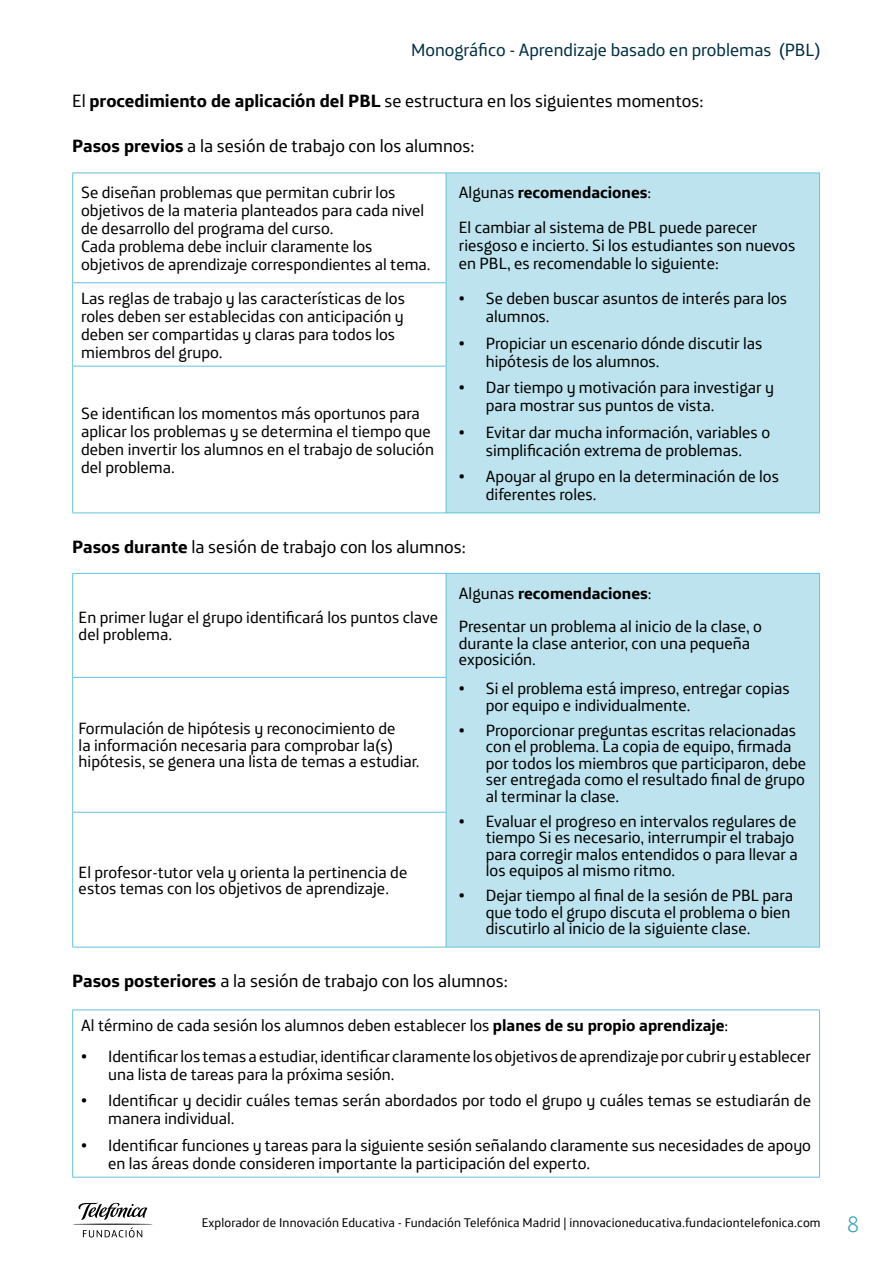
<style>
.page{position:relative;width:893px;height:1263px;background:#fff}
.page>*{position:absolute;margin:0;border:0;box-sizing:border-box;transform-origin:0 0}
.TextoNormal{font:18px "Telefonica Text";color:#000}
.t1{font:18px "Telefonica Text";color:#003043}
.TextoNormal-2{font:16.5px/18px "Telefonica Text";color:#000}
.TextoNormal-3{font:700 16.5px "Telefonica Text";color:#000}
.t2{font:12.75px "Telefonica Text";letter-spacing:.01em;color:#000}
.s1{font-weight:700}
.s2{font-weight:400}
.s3{font-family:"Telefonica Headline";font-weight:300;font-size:22.5px;color:#309fb9}
</style>
<div class="page">
<svg style="left:72px;top:1203px;width:81px;height:34px"></svg>
<div style="left:446px;top:173px;width:374px;height:340px;background:#bde3ee"></div>
<hr style="left:72px;top:173px;width:374px;height:1px;background:#61c3db">
<hr style="left:446px;top:173px;width:374px;height:1px;background:#61c3db">
<hr style="left:446px;top:512px;width:374px;height:1px;background:#61c3db">
<hr style="left:72px;top:282px;width:374px;height:1px;background:#61c3db">
<hr style="left:72px;top:366px;width:374px;height:1px;background:#61c3db">
<hr style="left:72px;top:512px;width:374px;height:1px;background:#61c3db">
<hr style="left:72px;top:173px;width:1px;height:109px;background:#61c3db">
<hr style="left:819px;top:173px;width:1px;height:110px;background:#61c3db">
<hr style="left:819px;top:283px;width:1px;height:83px;background:#61c3db">
<hr style="left:819px;top:366px;width:1px;height:146px;background:#61c3db">
<hr style="left:72px;top:283px;width:1px;height:83px;background:#61c3db">
<hr style="left:72px;top:366px;width:1px;height:146px;background:#61c3db">
<hr style="left:446px;top:173px;width:1px;height:109px;background:#61c3db">
<hr style="left:446px;top:283px;width:1px;height:83px;background:#61c3db">
<hr style="left:446px;top:366px;width:1px;height:146px;background:#61c3db">
<div style="left:446px;top:573px;width:374px;height:374px;background:#bde3ee"></div>
<hr style="left:72px;top:573px;width:374px;height:1px;background:#61c3db">
<hr style="left:446px;top:573px;width:374px;height:1px;background:#61c3db">
<hr style="left:446px;top:947px;width:374px;height:1px;background:#61c3db">
<hr style="left:72px;top:677px;width:374px;height:1px;background:#61c3db">
<hr style="left:72px;top:812px;width:374px;height:1px;background:#61c3db">
<hr style="left:72px;top:947px;width:374px;height:1px;background:#61c3db">
<hr style="left:72px;top:574px;width:1px;height:103px;background:#61c3db">
<hr style="left:819px;top:574px;width:1px;height:103px;background:#61c3db">
<hr style="left:819px;top:677px;width:1px;height:135px;background:#61c3db">
<hr style="left:819px;top:812px;width:1px;height:135px;background:#61c3db">
<hr style="left:72px;top:678px;width:1px;height:134px;background:#61c3db">
<hr style="left:72px;top:813px;width:1px;height:134px;background:#61c3db">
<hr style="left:446px;top:574px;width:1px;height:103px;background:#61c3db">
<hr style="left:446px;top:678px;width:1px;height:134px;background:#61c3db">
<hr style="left:446px;top:813px;width:1px;height:134px;background:#61c3db">
<hr style="left:72px;top:1009px;width:748px;height:1px;background:#61c3db">
<hr style="left:72px;top:1010px;width:1px;height:167px;background:#61c3db">
<hr style="left:819px;top:1010px;width:1px;height:167px;background:#61c3db">
<hr style="left:72px;top:1177px;width:748px;height:1px;background:#61c3db">
<p class="t1" style="left:411px;top:35px;width:411px">Monográfico - Aprendizaje basado en problemas (PBL)</p>
<p class="TextoNormal" style="left:72px;top:86px;width:633px">El <span class="s1">procedimiento de aplicación del PBL</span> se estructura en los siguientes momentos:</p>
<p class="TextoNormal" style="left:72px;top:130px;width:404px"><span class="s1">Pasos previos</span> a la sesión de trabajo con los alumnos:</p>
<p class="TextoNormal-2" style="left:81px;top:182px;width:351px">Se diseñan problemas que permitan cubrir los objetivos de la materia planteados para cada nivel de desarrollo del programa del curso.<br>Cada problema debe incluir claramente los objetivos de aprendizaje correspondientes al tema.</p>
<p class="TextoNormal-3" style="left:459px;top:178px;width:194px"><span class="s2">Algunas</span> recomendaciones<span class="s2">:</span></p>
<p class="TextoNormal-2" style="left:459px;top:217px;width:338px">El cambiar al sistema de PBL puede parecer riesgoso e incierto. Si los estudiantes son nuevos en PBL, es recomendable lo siguiente:</p>
<p class="TextoNormal-2" style="left:486px;top:288px;width:303px;text-indent:-27px">• Se deben buscar asuntos de interés para los alumnos.</p>
<p class="TextoNormal-2" style="left:486px;top:332px;width:278px;text-indent:-27px">• Propiciar un escenario dónde discutir las hipótesis de los alumnos.</p>
<p class="TextoNormal-2" style="left:486px;top:377px;width:290px;text-indent:-27px">• Dar tiempo y motivación para investigar y para mostrar sus puntos de vista.</p>
<p class="TextoNormal-2" style="left:459px;top:421px;width:313px;text-align:center">• Evitar dar mucha información, variables o simplificación extrema de problemas.</p>
<p class="TextoNormal-2" style="left:486px;top:466px;width:295px;text-indent:-27px">• Apoyar al grupo en la determinación de los diferentes roles.</p>
<p class="TextoNormal-2" style="left:81px;top:287px;width:325px">Las reglas de trabajo y las características de los roles deben ser establecidas con anticipación y deben ser compartidas y claras para todos los miembros del grupo.</p>
<p class="TextoNormal-2" style="left:81px;top:402px;width:354px">Se identifican los momentos más oportunos para aplicar los problemas y se determina el tiempo que deben invertir los alumnos en el trabajo de solución del problema.</p>
<p class="TextoNormal" style="left:72px;top:531px;width:395px"><span class="s1">Pasos durante</span> la sesión de trabajo con los alumnos:</p>
<p class="TextoNormal-2" style="left:79px;top:608px;width:361px;line-height:16.5px">En primer lugar el grupo identificará los puntos clave del problema.</p>
<p class="TextoNormal-2" style="left:79px;top:719px;width:342px;line-height:16.5px">Formulación de hipótesis y reconocimiento de<br>la información necesaria para comprobar la(s) hipótesis, se genera una lista de temas a estudiar.</p>
<p class="TextoNormal-2" style="left:79px;top:862px;width:330px;line-height:16.5px">El profesor-tutor vela y orienta la pertinencia de estos temas con los objetivos de aprendizaje.</p>
<p class="TextoNormal-3" style="left:459px;top:578px;width:194px"><span class="s2">Algunas</span> recomendaciones<span class="s2">:</span></p>
<p class="TextoNormal-2" style="left:459px;top:616px;width:305px;line-height:16.5px">Presentar un problema al inicio de la clase, o durante la clase anterior, con una pequeña exposición.</p>
<p class="TextoNormal-2" style="left:486px;top:679px;width:305px;line-height:16.5px;text-indent:-27px">• Si el problema está impreso, entregar copias por equipo e individualmente.</p>
<p class="TextoNormal-2" style="left:486px;top:720px;width:322px;line-height:16.5px;text-indent:-27px">• Proporcionar preguntas escritas relacionadas con el problema. La copia de equipo, firmada por todos los miembros que participaron, debe ser entregada como el resultado final de grupo al terminar la clase.</p>
<p class="TextoNormal-2" style="left:486px;top:811px;width:313px;line-height:16.5px;text-indent:-27px">• Evaluar el progreso en intervalos regulares de tiempo Si es necesario, interrumpir el trabajo para corregir malos entendidos o para llevar a los equipos al mismo ritmo.</p>
<p class="TextoNormal-2" style="left:486px;top:886px;width:309px;line-height:16.5px;text-indent:-27px">• Dejar tiempo al final de la sesión de PBL para que todo el grupo discuta el problema o bien discutirlo al inicio de la siguiente clase.</p>
<p class="TextoNormal" style="left:72px;top:965px;width:437px"><span class="s1">Pasos posteriores</span> a la sesión de trabajo con los alumnos:</p>
<p class="TextoNormal-2" style="left:81px;top:1014px;width:649px">Al término de cada sesión los alumnos deben establecer los <span class="s1">planes de su propio aprendizaje</span>:</p>
<p class="TextoNormal-2" style="left:108px;top:1045px;width:704px;text-indent:-27px">• Identificar los temas a estudiar, identificar claramente los objetivos de aprendizaje por cubrir y establecer una lista de tareas para la próxima sesión.</p>
<p class="TextoNormal-2" style="left:108px;top:1090px;width:704px;text-indent:-27px">• Identificar y decidir cuáles temas serán abordados por todo el grupo y cuáles temas se estudiarán de manera individual.</p>
<p class="TextoNormal-2" style="left:108px;top:1134px;width:704px;text-indent:-27px">• Identificar funciones y tareas para la siguiente sesión señalando claramente sus necesidades de apoyo en las áreas donde consideren importante la participación del experto.</p>
<p class="t2" style="left:202px;top:1211px;width:659px">Explorador de Innovación Educativa - Fundación Telefónica Madrid | innovacioneducativa.fundaciontelefonica.com <span class="s3">8</span></p>
</div>
